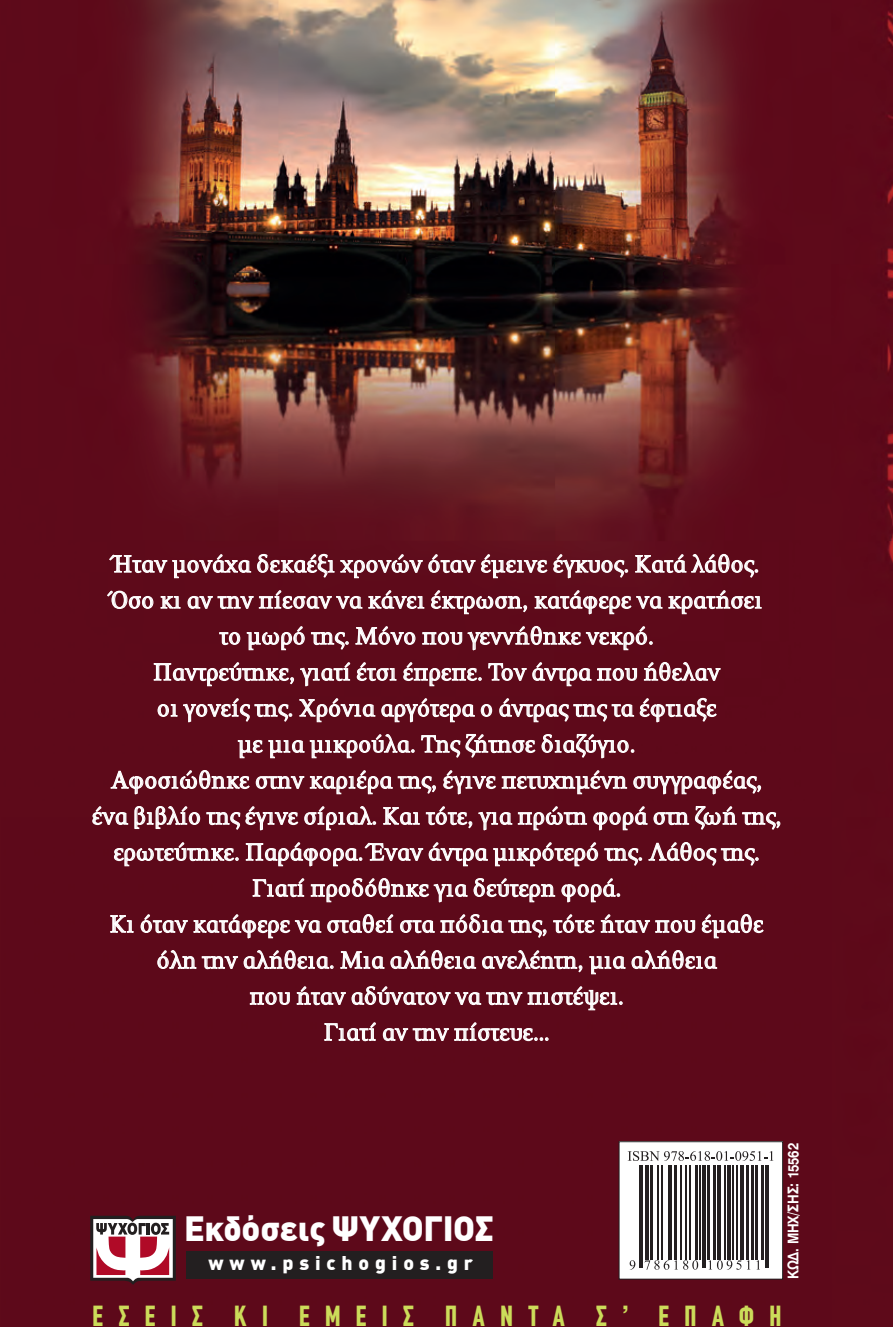
<style>
.page{position:relative;width:893px;height:1327px;background:#fff}
.page>*{position:absolute;margin:0;border:0;box-sizing:border-box;transform-origin:0 0}
.t1{font:900 34.43px "DIN Greek";letter-spacing:-.01em;color:#fff}
.t2{font:700 condensed 28.35px "CF Din";letter-spacing:.545em;color:#ccdc5a}
.t3{font:27px/36px "PF Press";letter-spacing:.01em;color:#fff;text-align:center}
.t4{font:900 19.57px "DIN Greek";letter-spacing:.3em;color:#fff}
.t5{font:14.62px "UB Helvetica Bold";letter-spacing:-.01em;color:#fff;scale:.88 1}
.s1{font-family:"UB Helvetica Bold";font-weight:400;font-stretch:normal}
</style>
<div class="page">
<img style="left:0;top:0;width:893px;height:1327px">
<svg style="left:621px;top:1143px;width:160px;height:134px"></svg>
<svg style="left:628px;top:1151px;width:145px;height:10px"></svg>
<hr style="left:639px;top:1165px;width:1px;height:102px;background:#231f20">
<hr style="left:642px;top:1165px;width:1px;height:102px;background:#231f20">
<hr style="left:645px;top:1165px;width:3px;height:94px;background:#231f20">
<hr style="left:650px;top:1165px;width:3px;height:94px;background:#231f20">
<hr style="left:657px;top:1165px;width:1px;height:94px;background:#231f20">
<hr style="left:661px;top:1165px;width:1px;height:94px;background:#231f20">
<hr style="left:668px;top:1165px;width:1px;height:94px;background:#231f20">
<hr style="left:671px;top:1165px;width:1px;height:94px;background:#231f20">
<hr style="left:675px;top:1165px;width:2px;height:94px;background:#231f20">
<hr style="left:680px;top:1165px;width:1px;height:94px;background:#231f20">
<hr style="left:686px;top:1165px;width:1px;height:94px;background:#231f20">
<hr style="left:690px;top:1165px;width:1px;height:94px;background:#231f20">
<hr style="left:695px;top:1165px;width:3px;height:94px;background:#231f20">
<hr style="left:699px;top:1165px;width:1px;height:94px;background:#231f20">
<hr style="left:702px;top:1165px;width:1px;height:102px;background:#231f20">
<hr style="left:705px;top:1165px;width:1px;height:102px;background:#231f20">
<hr style="left:708px;top:1165px;width:2px;height:94px;background:#231f20">
<hr style="left:713px;top:1165px;width:2px;height:94px;background:#231f20">
<hr style="left:717px;top:1165px;width:4px;height:94px;background:#231f20">
<hr style="left:724px;top:1165px;width:1px;height:94px;background:#231f20">
<hr style="left:727px;top:1165px;width:3px;height:94px;background:#231f20">
<hr style="left:732px;top:1165px;width:1px;height:94px;background:#231f20">
<hr style="left:736px;top:1165px;width:1px;height:94px;background:#231f20">
<hr style="left:740px;top:1165px;width:4px;height:94px;background:#231f20">
<hr style="left:746px;top:1165px;width:2px;height:94px;background:#231f20">
<hr style="left:751px;top:1165px;width:3px;height:94px;background:#231f20">
<hr style="left:755px;top:1165px;width:3px;height:94px;background:#231f20">
<hr style="left:761px;top:1165px;width:2px;height:94px;background:#231f20">
<hr style="left:765px;top:1165px;width:1px;height:102px;background:#231f20">
<hr style="left:768px;top:1165px;width:1px;height:102px;background:#231f20">
<svg style="left:630px;top:1260px;width:5px;height:9px"></svg>
<svg style="left:644px;top:1260px;width:54px;height:9px"></svg>
<svg style="left:708px;top:1260px;width:42px;height:9px"></svg>
<svg style="left:756px;top:1260px;width:4px;height:9px"></svg>
<div style="left:619px;top:1141px;width:164px;height:138px;border:1px solid #231f20"></div>
<svg style="left:106px;top:553px;width:656px;height:170px;background:#742c3a"></svg>
<svg style="left:237px;top:733px;width:178px;height:26px;background:#803e4b"></svg>
<svg style="left:421px;top:733px;width:213px;height:26px;background:#82414e"></svg>
<svg style="left:110px;top:769px;width:327px;height:26px;background:#813f4c"></svg>
<svg style="left:443px;top:769px;width:319px;height:26px;background:#82414e"></svg>
<svg style="left:92px;top:805px;width:284px;height:26px;background:#813f4c"></svg>
<svg style="left:383px;top:805px;width:398px;height:26px;background:#803e4b"></svg>
<svg style="left:113px;top:841px;width:126px;height:26px;background:#81414e"></svg>
<svg style="left:245px;top:841px;width:397px;height:26px;background:#813f4d"></svg>
<svg style="left:648px;top:841px;width:111px;height:25px;background:#81404d"></svg>
<svg style="left:110px;top:914px;width:24px;height:19px"></svg>
<svg style="left:140px;top:877px;width:624px;height:164px;background:#702635"></svg>
<div style="left:186px;top:1251px;width:307px;height:28px;background:#231f20"></div>
<svg style="left:90px;top:1215px;width:86px;height:70px"></svg>
<p class="t3" style="left:92px;top:546px;width:691px">Ήταν μονάχα δεκαέξι χρονών όταν έμεινε έγκυος. Κατά λάθος.<br>Όσο κι αν την πίεσαν να κάνει έκτρωση, κατάφερε να κρατήσει<br>το μωρό της. Μόνο που γεννήθηκε νεκρό.<br>Παντρεύτηκε, γιατί έτσι έπρεπε. Τον άντρα που ήθελαν<br>οι γονείς της. Χρόνια αργότερα ο άντρας της τα έφτιαξε<br>με μια μικρούλα. Της ζήτησε διαζύγιο.<br>Αφοσιώθηκε στην καριέρα της, έγινε πετυχημένη συγγραφέας, ένα βιβλίο της έγινε σίριαλ. Και τότε, για πρώτη φορά στη ζωή της, ερωτεύτηκε. Παράφορα. Έναν άντρα μικρότερό της. Λάθος της.<br>Γιατί προδόθηκε για δεύτερη φορά.<br>Κι όταν κατάφερε να σταθεί στα πόδια της, τότε ήταν που έμαθε όλη την αλήθεια. Μια αλήθεια ανελέητη, μια αλήθεια<br>που ήταν αδύνατον να την πιστέψει.<br>Γιατί αν την πίστευε…</p>
<p class="t1" style="left:184px;top:1207px;width:311px">Eκδόσεις ΨΥΧΟΓΙΟΣ</p>
<p class="t4" style="left:209px;top:1250px;width:266px">www.psichogios.gr</p>
<p class="t5" style="left:784px;top:1279px;width:157px;rotate:-90deg">KΩΔ. ΜΗΧ/ΣΗΣ: 15562</p>
<p class="t2" style="left:92px;top:1300px;width:690px">ΕΣΕΙΣ ΚΙ ΕΜΕΙΣ ΠΑΝΤΑ Σ<span class="s1">'</span> ΕΠΑΦΗ</p>
</div>
